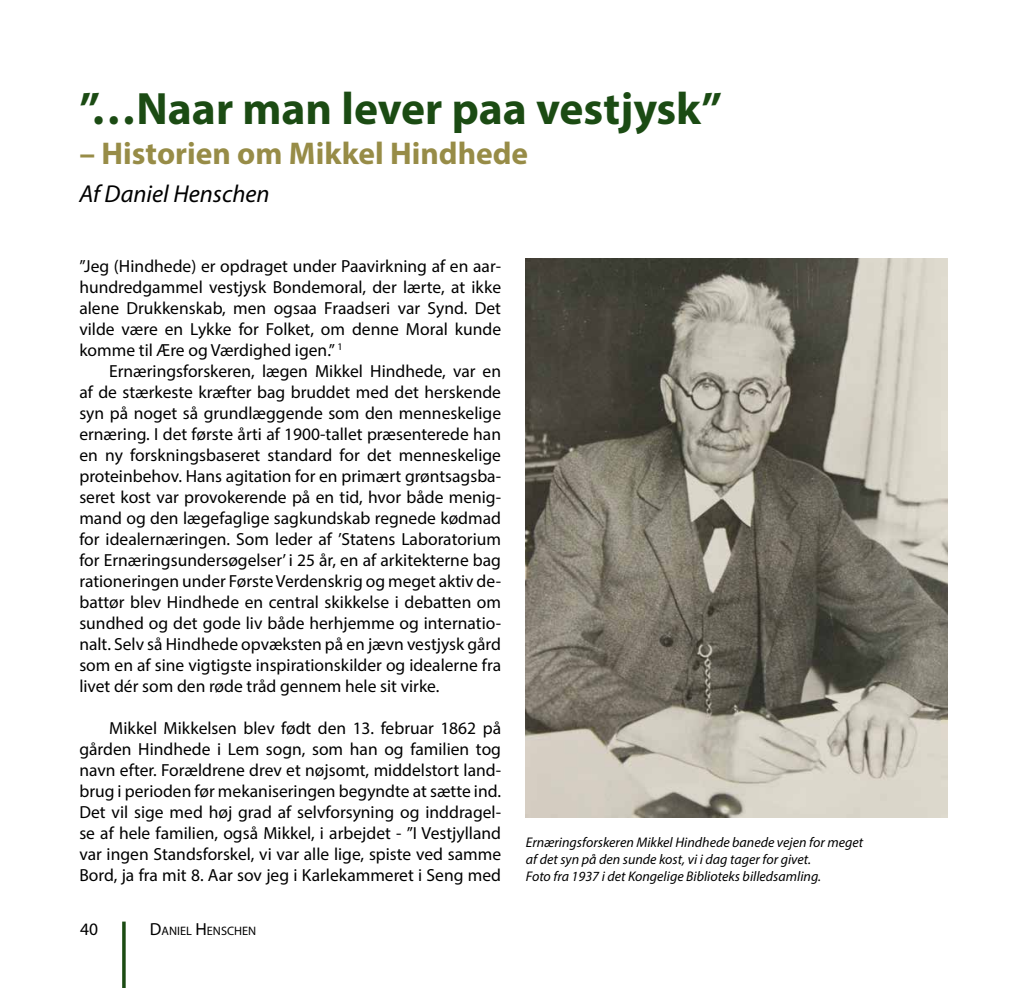
<style>
.page{position:relative;width:1032px;height:988px;background:#fff}
.page>*{position:absolute;margin:0;border:0;box-sizing:border-box;transform-origin:0 0}
.t1{font:700 45.5px "Myriad Pro";color:#1b4b13}
.t2{font:700 31.5px "Myriad Pro";color:#978c47}
.t3{font:italic 24.5px "Myriad Pro";color:#000}
.t4{font:17.5px/21px "Myriad Pro";color:#000;text-align:justify}
.t5{font:italic 14px/16.8px "Myriad Pro";color:#000}
.t6{font:12.25px "Myriad Pro";color:#000}
.s1{font-size:17.5px}
</style>
<div class="page">
<svg style="left:122px;top:921px;width:4px;height:66px"></svg>
<img style="left:526px;top:258px;width:421px;height:559px">
<h1 class="t1" style="left:79px;top:78px;width:644px">”…Naar man lever paa vestjysk”</h1>
<h2 class="t2" style="left:79px;top:133px;width:450px">– Historien om Mikkel Hindhede</h2>
<h3 class="t3" style="left:79px;top:179px;width:192px">Af Daniel Henschen</h3>
<p class="t4" style="left:79px;top:255px;width:423px">”Jeg (Hindhede) er opdraget under Paavirkning af en aar&shy;hundredgammel vestjysk Bondemoral, der lærte, at ikke alene Drukkenskab, men ogsaa Fraadseri var Synd. Det vilde være en Lykke for Folket, om denne Moral kunde komme til Ære og Værdighed igen.” <sup>1</sup></p>
<p class="t4" style="left:79px;top:360px;width:423px;text-indent:30px">Ernæringsforskeren, lægen Mikkel Hindhede, var en af de stærkeste kræfter bag bruddet med det herskende syn på noget så grundlæggende som den menneskelige ernæring. I det første årti af 1900-tallet præsenterede han en ny forskningsbaseret standard for det menneskelige proteinbehov. Hans agitation for en primært grøntsagsba&shy;seret kost var provokerende på en tid, hvor både menig&shy;mand og den lægefaglige sagkundskab regnede kødmad for idealernæringen. Som leder af ’Statens Laboratorium for Ernæringsundersøgelser’ i 25 år, en af arkitekterne bag rationeringen under Første Verdenskrig og meget aktiv de&shy;battør blev Hindhede en central skikkelse i debatten om sundhed og det gode liv både herhjemme og internatio&shy;nalt. Selv så Hindhede opvæksten på en jævn vestjysk gård som en af sine vigtigste inspirationskilder og idealerne fra livet dér som den røde tråd gennem hele sit virke.</p>
<p class="t4" style="left:79px;top:717px;width:423px;text-indent:30px">Mikkel Mikkelsen blev født den 13. februar 1862 på gården Hindhede i Lem sogn, som han og familien tog navn efter. Forældrene drev et nøjsomt, middelstort land&shy;brug i perioden før mekaniseringen begyndte at sætte ind.<br>Det vil sige med høj grad af selvforsyning og inddragel&shy;se af hele familien, også Mikkel, i arbejdet - ”I Vestjylland var ingen Standsforskel, vi var alle lige, spiste ved samme Bord, ja fra mit 8. Aar sov jeg i Karlekammeret i Seng med</p>
<p class="t4" style="left:80px;top:917px;width:19px">40</p>
<p class="t6" style="left:150px;top:922px;width:108px"><span class="s1">D</span>ANIEL <span class="s1">H</span>ENSCHEN</p>
<p class="t5" style="left:526px;top:833px;width:339px">Ernæringsforskeren Mikkel Hindhede banede vejen for meget af det syn på den sunde kost, vi i dag tager for givet.<br>Foto fra 1937 i det Kongelige Biblioteks billedsamling.</p>
</div>
